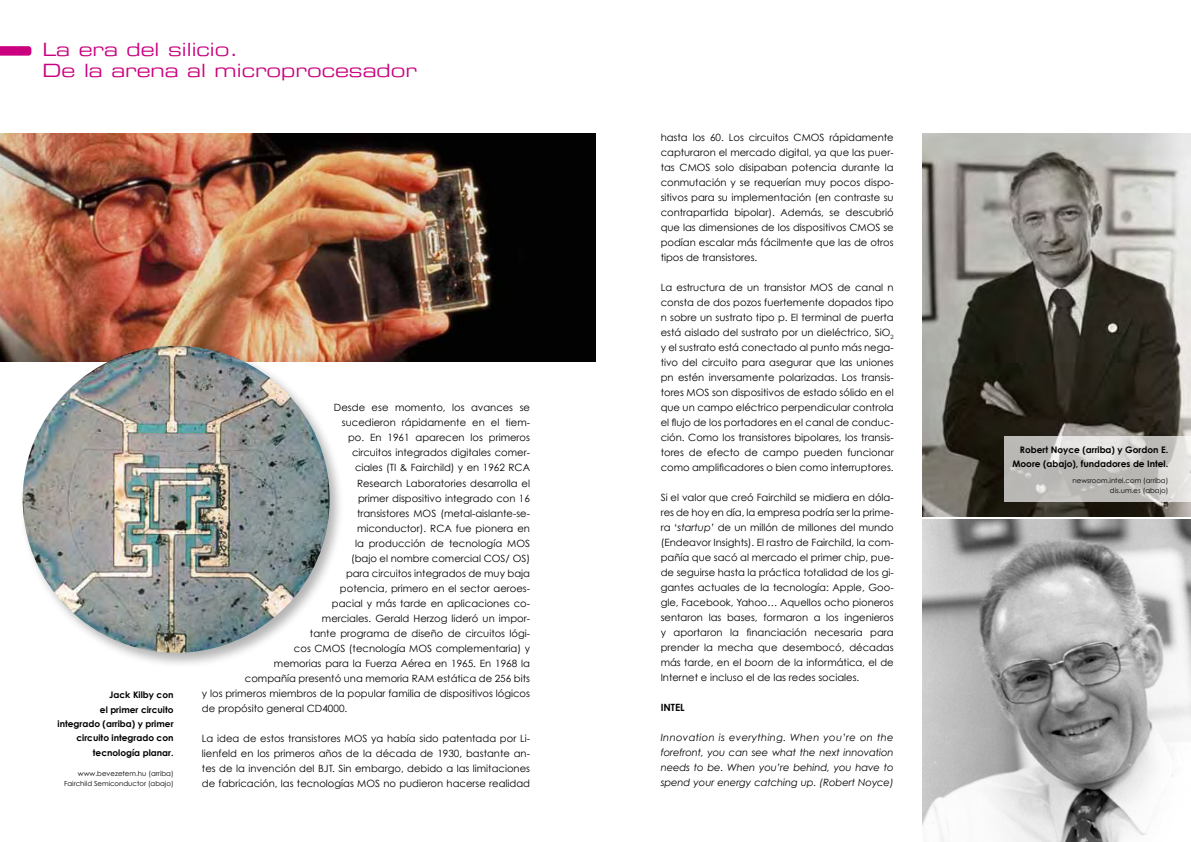
<style>
.page{position:relative;width:1191px;height:842px;background:#fff}
.page>*{position:absolute;margin:0;border:0;box-sizing:border-box;transform-origin:0 0}
.t1{font:18px/21px "Eurostile Extended Two";color:#ca007f}
.t2{font:10px/15px "Century Gothic";color:#000;text-align:justify}
.t3{font:italic 10px/15px "Century Gothic";letter-spacing:-.01em;color:#000;text-align:justify}
.t4{font:700 10px "Century Gothic";color:#000}
.t5{font:700 9px/14.3px "Century Gothic";color:#000;text-align:right}
.t6{font:7px/10.3px "Century Gothic";color:#000;text-align:right}
.s1{font-style:italic}
</style>
<div class="page">
<svg style="left:0;top:46px;width:31px;height:10px"></svg>
<img style="left:0;top:133px;width:595px;height:228px">
<div style="left:19px;top:342px;width:326px;height:326px;background:#000;opacity:.3"></div>
<img style="left:23px;top:346px;width:307px;height:307px;border-radius:153px">
<img style="left:922px;top:520px;width:269px;height:322px">
<img style="left:922px;top:133px;width:269px;height:383px">
<svg style="left:1003px;top:437px;width:188px;height:65px;fill:#bbbab7"></svg>
<h1 class="t1" style="left:43px;top:39px;width:376px">La era del silicio.<br>De la arena al microprocesador</h1>
<p class="t5" style="left:58px;top:688px;width:117px">Jack Kilby con<br>el primer circuito integrado (arriba) y primer circuito integrado con tecnología planar.</p>
<p class="t6" style="left:64px;top:768px;width:111px">www.bevezetem.hu (arriba)<br>Fairchild Semiconductor (abajo)</p>
<p class="t2" style="left:334px;top:400px;width:197px">Desde ese momento, los avances se</p>
<p class="t2" style="left:342px;top:415px;width:189px">sucedieron rápidamente en el tiem-</p>
<p class="t2" style="left:348px;top:430px;width:183px">po. En 1961 aparecen los primeros</p>
<p class="t2" style="left:352px;top:445px;width:180px">circuitos integrados digitales comer-</p>
<p class="t2" style="left:355px;top:460px;width:177px">ciales (TI &amp; Fairchild) y en 1962 RCA</p>
<p class="t2" style="left:357px;top:475px;width:174px">Research Laboratories desarrolla el</p>
<p class="t2" style="left:358px;top:490px;width:173px">primer dispositivo integrado con 16</p>
<p class="t2" style="left:357px;top:505px;width:174px">transistores MOS (metal-aislante-se-</p>
<p class="t2" style="left:357px;top:520px;width:175px">miconductor). RCA fue pionera en</p>
<p class="t2" style="left:355px;top:535px;width:177px">la producción de tecnología MOS</p>
<p class="t2" style="left:351px;top:550px;width:181px">(bajo el nombre comercial COS/ OS)</p>
<p class="t2" style="left:346px;top:565px;width:185px">para circuitos integrados de muy baja</p>
<p class="t2" style="left:340px;top:580px;width:192px">potencia, primero en el sector aeroes-</p>
<p class="t2" style="left:332px;top:595px;width:200px">pacial y más tarde en aplicaciones co-</p>
<p class="t2" style="left:322px;top:610px;width:210px">merciales. Gerald Herzog lideró un impor-</p>
<p class="t2" style="left:310px;top:625px;width:222px">tante programa de diseño de circuitos lógi-</p>
<p class="t2" style="left:294px;top:640px;width:238px">cos CMOS (tecnología MOS complementaria) y</p>
<p class="t2" style="left:274px;top:655px;width:257px">memorias para la Fuerza Aérea en 1965. En 1968 la</p>
<p class="t2" style="left:245px;top:670px;width:287px">compañía presentó una memoria RAM estática de 256 bits</p>
<p class="t2" style="left:202px;top:685px;width:330px">y los primeros miembros de la popular familia de dispositivos lógicos</p>
<p class="t2" style="left:202px;top:700px;width:147px">de propósito general CD4000.</p>
<p class="t2" style="left:202px;top:730px;width:330px">La idea de estos transistores MOS ya había sido patentada por Li&shy;lienfeld en los primeros años de la década de 1930, bastante an&shy;tes de la invención del BJT. Sin embargo, debido a las limitaciones de fabricación, las tecnologías MOS no pudieron hacerse realidad</p>
<p class="t2" style="left:660px;top:129px;width:234px">hasta los 60. Los circuitos CMOS rápidamente capturaron el mercado digital, ya que las puer&shy;tas CMOS solo disipaban potencia durante la conmutación y se requerían muy pocos dispo&shy;sitivos para su implementación (en contraste su contrapartida bipolar). Además, se descubrió que las dimensiones de los dispositivos CMOS se podían escalar más fácilmente que las de otros tipos de transistores.</p>
<p class="t2" style="left:660px;top:279px;width:234px">La estructura de un transistor MOS de canal n consta de dos pozos fuertemente dopados tipo n sobre un sustrato tipo p. El terminal de puerta está aislado del sustrato por un dieléctrico, SiO<sub>2 </sub>y el sustrato está conectado al punto más nega&shy;tivo del circuito para asegurar que las uniones pn estén inversamente polarizadas. Los transis&shy;tores MOS son dispositivos de estado sólido en el que un campo eléctrico perpendicular controla el flujo de los portadores en el canal de conduc&shy;ción. Como los transistores bipolares, los transis&shy;tores de efecto de campo pueden funcionar como amplificadores o bien como interruptores.</p>
<p class="t2" style="left:660px;top:489px;width:234px">Si el valor que creó Fairchild se midiera en dóla&shy;res de hoy en día, la empresa podría ser la prime&shy;ra <span class="s1">‘startup’</span> de un millón de millones del mundo (Endeavor Insights). El rastro de Fairchild, la com&shy;pañía que sacó al mercado el primer chip, pue&shy;de seguirse hasta la práctica totalidad de los gi&shy;gantes actuales de la tecnología: Apple, Goo&shy;gle, Facebook, Yahoo… Aquellos ocho pioneros sentaron las bases, formaron a los ingenieros y aportaron la financiación necesaria para prender la mecha que desembocó, décadas más tarde, en el <span class="s1">boom</span> de la informática, el de Internet e incluso el de las redes sociales.</p>
<p class="t4" style="left:660px;top:701px;width:25px">INTEL</p>
<p class="t3" style="left:660px;top:729px;width:234px">Innovation is everything. When you’re on the forefront, you can see what the next innovation needs to be. When you’re behind, you have to spend your energy catching up. (Robert Noyce)</p>
<p class="t5" style="left:1012px;top:442px;width:157px;line-height:14px">Robert Noyce (arriba) y Gordon E.<br>Moore (abajo), fundadores de Intel.</p>
<p class="t6" style="left:1072px;top:476px;width:97px;line-height:10px">newsroom.intel.com (arriba) dis.um.es (abajo)</p>
</div>
